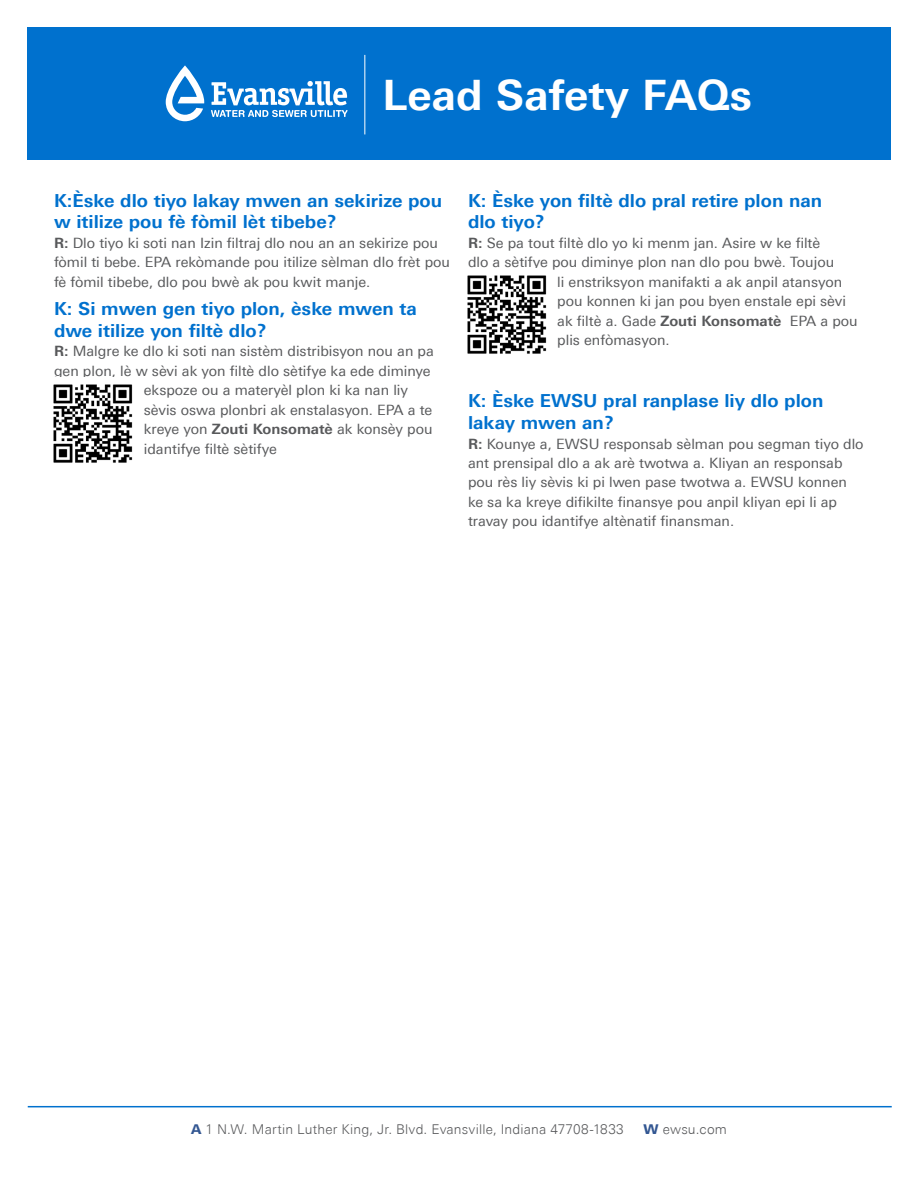
<style>
.page{position:relative;width:918px;height:1188px;background:#fff}
.page>*{position:absolute;margin:0;border:0;box-sizing:border-box;transform-origin:0 0}
.t1{font:700 42px "Univers Next Pro";color:#fff}
.t2{font:700 18px/21.6px "Univers Next Pro";color:#0071ce}
.t3{font:14.25px/19.5px "Univers Next Pro";color:#58595b}
.t4{font:300 13.5px "Univers Next Pro";letter-spacing:.01em;color:#58595b}
.s1{font-weight:700}
.s2{font-weight:800;color:#335792}
</style>
<div class="page">
<div style="left:27px;top:27px;width:864px;height:133px;background:#0071ce"></div>
<hr style="left:28px;top:1106px;width:864px;height:1px;background:#0071ce">
<img style="left:53px;top:384px;width:80px;height:79px">
<img style="left:467px;top:275px;width:80px;height:79px">
<hr style="left:364px;top:55px;width:1px;height:79px;background:#fff">
<svg style="left:166px;top:65px;width:38px;height:56px"></svg>
<svg style="left:211px;top:81px;width:137px;height:36px"></svg>
<h1 class="t1" style="left:382px;top:70px;width:371px">Lead Safety FAQs</h1>
<p class="t2" style="left:54px;top:189px;width:390px">K:Èske dlo tiyo lakay mwen an sekirize pou w itilize pou fè fòmil lèt tibebe?</p>
<p class="t3" style="left:54px;top:233px;width:398px"><span class="s1">R:</span> Dlo tiyo ki soti nan Izin filtraj dlo nou an an sekirize pou fòmil ti bebe. EPA rekòmande pou itilize sèlman dlo frèt pou fè fòmil tibebe, dlo pou bwè ak pou kwit manje.</p>
<p class="t2" style="left:54px;top:298px;width:364px">K: Si mwen gen tiyo plon, èske mwen ta dwe itilize yon filtè dlo?</p>
<p class="t3" style="left:54px;top:341px;width:381px"><span class="s1">R:</span> Malgre ke dlo ki soti nan sistèm distribisyon nou an pa</p>
<p class="t3" style="left:54px;top:361px;width:378px">gen plon, lè w sèvi ak yon filtè dlo sètifye ka ede diminye</p>
<p class="t3" style="left:144px;top:380px;width:266px">ekspoze ou a materyèl plon ki ka nan liy</p>
<p class="t3" style="left:144px;top:400px;width:290px">sèvis oswa plonbri ak enstalasyon. EPA a te</p>
<p class="t3" style="left:144px;top:419px;width:290px">kreye yon <span class="s1">Zouti Konsomatè</span> ak konsèy pou</p>
<p class="t3" style="left:144px;top:439px;width:135px">idantifye filtè sètifye</p>
<p class="t2" style="left:468px;top:189px;width:356px">K: Èske yon filtè dlo pral retire plon nan dlo tiyo?</p>
<p class="t3" style="left:468px;top:233px;width:354px"><span class="s1">R:</span> Se pa tout filtè dlo yo ki menm jan. Asire w ke filtè</p>
<p class="t3" style="left:468px;top:253px;width:368px">dlo a sètifye pou diminye plon nan dlo pou bwè. Toujou</p>
<p class="t3" style="left:557px;top:272px;width:287px">li enstriksyon manifakti a ak anpil atansyon</p>
<p class="t3" style="left:557px;top:291px;width:290px">pou konnen ki jan pou byen enstale epi sèvi</p>
<p class="t3" style="left:557px;top:311px;width:302px">ak filtè a. Gade <span class="s1">Zouti Konsomatè</span> EPA a pou</p>
<p class="t3" style="left:557px;top:330px;width:114px">plis enfòmasyon.</p>
<p class="t2" style="left:468px;top:390px;width:357px">K: Èske EWSU pral ranplase liy dlo plon lakay mwen an?</p>
<p class="t3" style="left:468px;top:434px;width:397px"><span class="s1">R:</span> Kounye a, EWSU responsab sèlman pou segman tiyo dlo ant prensipal dlo a ak arè twotwa a. Kliyan an responsab pou rès liy sèvis ki pi lwen pase twotwa a. EWSU konnen ke sa ka kreye difikilte finansye pou anpil kliyan epi li ap travay pou idantifye altènatif finansman.</p>
<p class="t4" style="left:191px;top:1121px;width:434px"><span class="s2">A</span> 1 N.W. Martin Luther King, Jr. Blvd. Evansville, Indiana 47708-1833</p>
<p class="t4" style="left:644px;top:1121px;width:85px"><span class="s2">W</span> ewsu.com</p>
</div>
